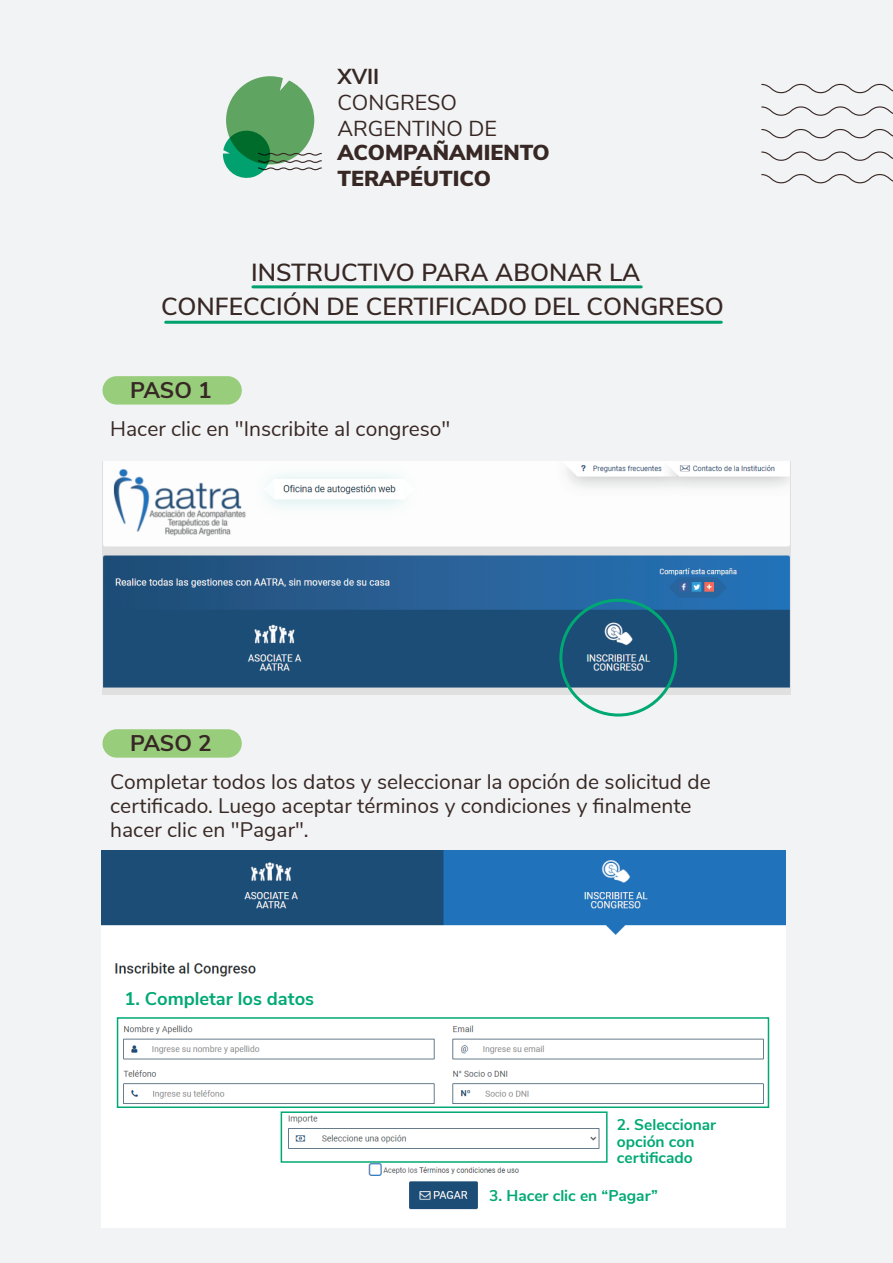
<style>
.page{position:relative;width:893px;height:1263px;background:#f2f3f4}
.page>*{position:absolute;margin:0;border:0;box-sizing:border-box;transform-origin:0 0}
.t1{font:600 24.6px/34.7px "Nunito Sans";color:#372825;text-align:center}
.t2{font:700 22.65px "Nunito Sans";letter-spacing:-.01em;color:#372825}
.t3{font:900 21.6px/26px "Nunito Sans";color:#372825}
.t4{font:21.6px/26px "Nunito Sans";color:#372825}
.t5{font:700 21.6px "Nunito Sans";color:#372825}
.t6{font:21px/24.2px "Nunito Sans";color:#372825}
.t7{font:700 18.3px "Nunito Sans";color:#00a974}
.t8{font:700 15.6px/16.6px "Nunito Sans";color:#00a974}
</style>
<div class="page">
<svg style="left:223px;top:76px;width:99px;height:102px"></svg>
<svg style="left:761px;top:129px;width:132px;height:9px"></svg>
<svg style="left:761px;top:106px;width:132px;height:10px"></svg>
<svg style="left:761px;top:84px;width:132px;height:9px"></svg>
<svg style="left:761px;top:174px;width:132px;height:9px"></svg>
<svg style="left:761px;top:151px;width:132px;height:10px"></svg>
<hr style="left:253px;top:285px;width:388px;height:3px;background:#00a974">
<hr style="left:166px;top:321px;width:555px;height:3px;background:#00a974">
<div style="left:103px;top:376px;width:139px;height:29px;background:#98cd7b;border-radius:14px"></div>
<img style="left:103px;top:461px;width:687px;height:233px">
<div style="left:559px;top:599px;width:118px;height:117px;border:3px solid #00a974;border-radius:50%"></div>
<div style="left:103px;top:729px;width:139px;height:29px;background:#98cd7b;border-radius:14px"></div>
<img style="left:102px;top:850px;width:683px;height:377px">
<div style="left:117px;top:1017px;width:652px;height:91px;border:2px solid #00a974"></div>
<div style="left:281px;top:1111px;width:327px;height:52px;border:2px solid #00a974"></div>
<p class="t5" style="left:337px;top:61px;width:43px">XVII</p>
<p class="t4" style="left:337px;top:88px;width:161px">CONGRESO<br>ARGENTINO DE</p>
<p class="t3" style="left:337px;top:139px;width:214px">ACOMPAÑAMIENTO<br>TERAPÉUTICO</p>
<p class="t1" style="left:161px;top:253px;width:564px">INSTRUCTIVO PARA ABONAR LA<br>CONFECCIÓN DE CERTIFICADO DEL CONGRESO</p>
<p class="t2" style="left:130px;top:374px;width:83px">PASO 1</p>
<p class="t6" style="left:110px;top:415px;width:342px">Hacer clic en "Inscribite al congreso"</p>
<p class="t2" style="left:130px;top:727px;width:83px">PASO 2</p>
<p class="t6" style="left:110px;top:768px;width:602px">Completar todos los datos y seleccionar la opción de solicitud de certificado. Luego aceptar términos y condiciones y finalmente hacer clic en "Pagar".</p>
<p class="t7" style="left:124px;top:986px;width:191px">1. Completar los datos</p>
<p class="t8" style="left:617px;top:1115px;width:101px">2. Seleccionar opción con certificado</p>
<p class="t8" style="left:489px;top:1186px;width:170px">3. Hacer clic en “Pagar”</p>
</div>
